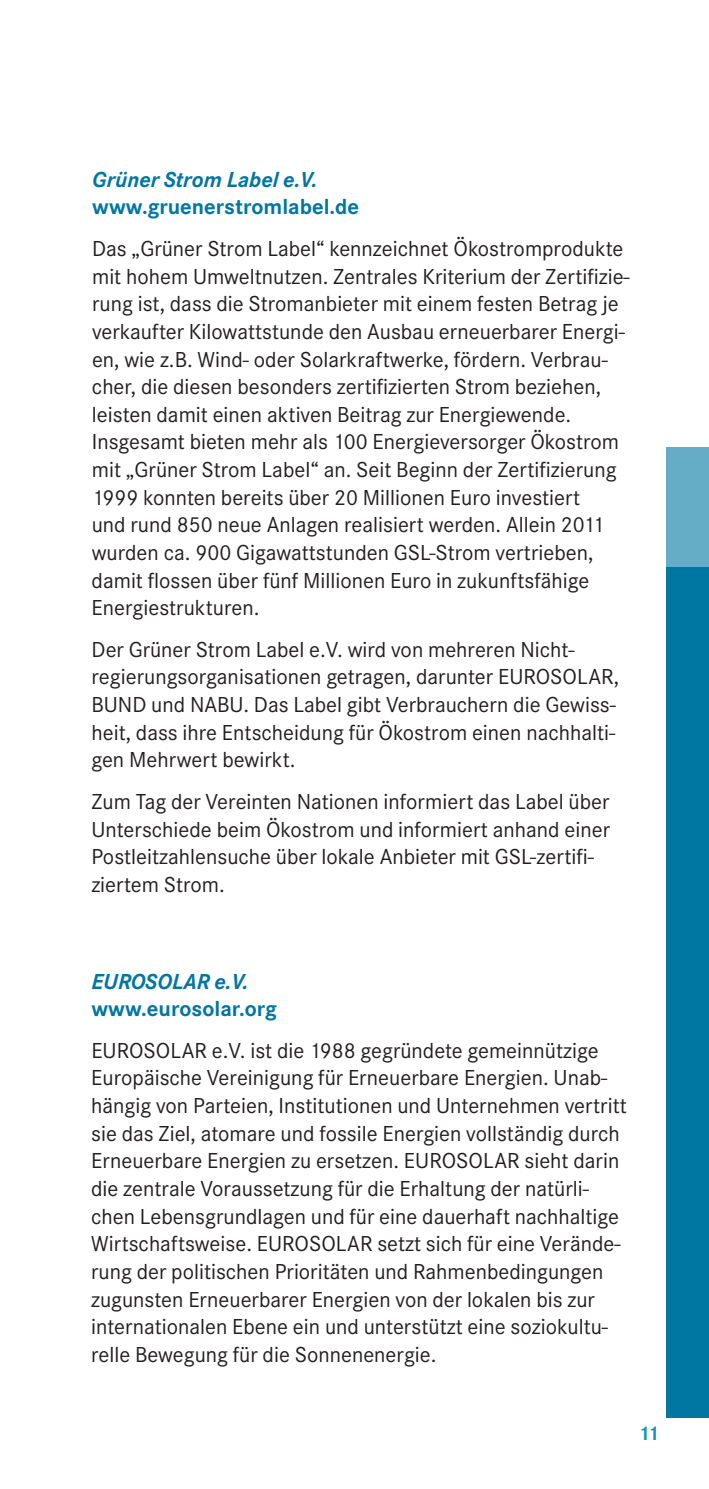
<style>
.page{position:relative;width:709px;height:1489px;background:#fff}
.page>*{position:absolute;margin:0;border:0;box-sizing:border-box;transform-origin:0 0}
.t1{font:22.5px/27.8px "Corporate S";color:#231f20}
.t2{font:700 22.5px "Corporate S";color:#0076a3}
.t3{font:italic 700 22.5px "Corporate S";color:#0076a3}
.t4{font:700 20.5px "Corporate S";color:#1095bd}
</style>
<div class="page">
<div style="left:666px;top:446px;width:43px;height:1000px;background:#0076a3"></div>
<div style="left:666px;top:446px;width:43px;height:121px;background:#65acc7"></div>
<div style="left:0;top:1417px;width:709px;height:64px;background:#fff"></div>
<p class="t3" style="left:92px;top:166px;width:227px">Grüner Strom Label e.V.</p>
<p class="t2" style="left:92px;top:194px;width:268px">www.gruenerstromlabel.de</p>
<p class="t1" style="left:92px;top:235px;width:539px">Das „Grüner Strom Label“ kennzeichnet Ökostromprodukte mit hohem Umweltnutzen. Zentrales Kriterium der Zertifizie&shy;rung ist, dass die Stromanbieter mit einem festen Betrag je verkaufter Kilowattstunde den Ausbau erneuerbarer Energi&shy;en, wie z.B. Wind- oder Solarkraftwerke, fördern. Verbrau&shy;cher, die diesen besonders zertifizierten Strom beziehen, leisten damit einen aktiven Beitrag zur Energiewende.<br>Insgesamt bieten mehr als 100 Energieversorger Ökostrom mit „Grüner Strom Label“ an. Seit Beginn der Zertifizierung 1999 konnten bereits über 20 Millionen Euro investiert<br>und rund 850 neue Anlagen realisiert werden. Allein 2011 wurden ca. 900 Gigawattstunden GSL-Strom vertrieben, damit flossen über fünf Millionen Euro in zukunftsfähige Energiestrukturen.</p>
<p class="t1" style="left:91px;top:635px;width:529px">Der Grüner Strom Label e.V. wird von mehreren Nicht&shy;regierungsorganisationen getragen, darunter EUROSOLAR, BUND und NABU. Das Label gibt Verbrauchern die Gewiss&shy;heit, dass ihre Entscheidung für Ökostrom einen nachhalti&shy;gen Mehrwert bewirkt.</p>
<p class="t1" style="left:91px;top:787px;width:520px">Zum Tag der Vereinten Nationen informiert das Label über Unterschiede beim Ökostrom und informiert anhand einer Postleitzahlensuche über lokale Anbieter mit GSL-zertifi&shy;ziertem Strom.</p>
<p class="t3" style="left:91px;top:968px;width:159px">EUROSOLAR e.V.</p>
<p class="t2" style="left:91px;top:995px;width:187px">www.eurosolar.org</p>
<p class="t1" style="left:91px;top:1036px;width:537px">EUROSOLAR e.V. ist die 1988 gegründete gemeinnützige Europäische Vereinigung für Erneuerbare Energien. Unab&shy;hängig von Parteien, Institutionen und Unternehmen vertritt sie das Ziel, atomare und fossile Energien vollständig durch Erneuerbare Energien zu ersetzen. EUROSOLAR sieht darin die zentrale Voraussetzung für die Erhaltung der natürli&shy;chen Lebensgrundlagen und für eine dauerhaft nachhaltige Wirtschaftsweise. EUROSOLAR setzt sich für eine Verände&shy;rung der politischen Prioritäten und Rahmenbedingungen zugunsten Erneuerbarer Energien von der lokalen bis zur internationalen Ebene ein und unterstützt eine soziokultu&shy;relle Bewegung für die Sonnenenergie.</p>
<p class="t4" style="left:638px;top:1421px;width:22px">11</p>
</div>
